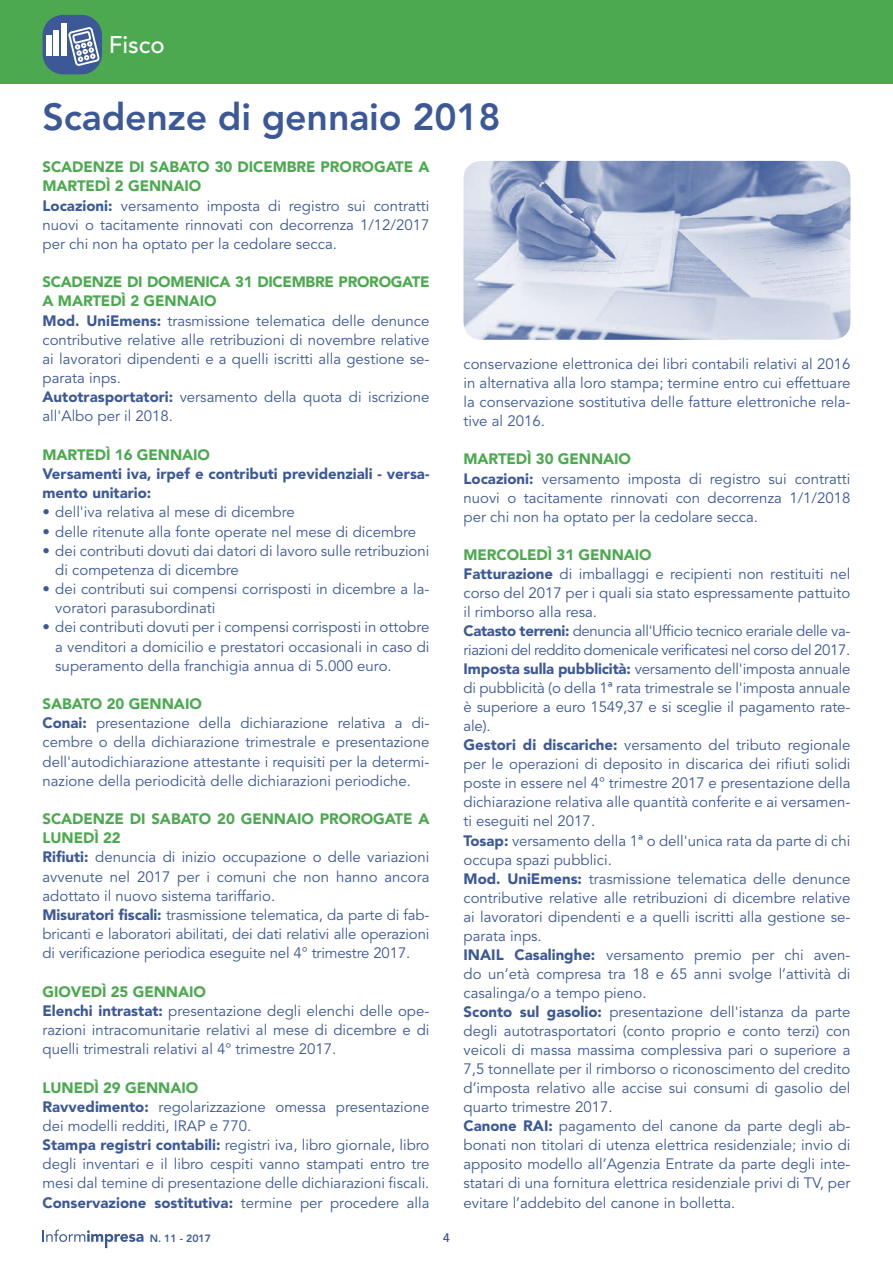
<style>
.page{position:relative;width:893px;height:1263px;background:#fff}
.page>*{position:absolute;margin:0;border:0;box-sizing:border-box;transform-origin:0 0}
.t1{font:800 37.5px "Avenir LT Std";letter-spacing:-.005em;color:#3c5896}
.t2{font:500 24px "Avenir LT Std";color:#fff}
.t3{font:15px/19px "Avenir LT Std";color:#3c5896}
.t4{font:900 15px/19.2px "Avenir LT Std";color:#3c5896}
.t5{font:900 15px "Avenir LT Std";letter-spacing:-.005em;color:#4ca950}
.t6{font:12px "Avenir LT Std";color:#3c5896}
.t7{font:800 10.5px "Avenir LT Std";color:#3c5896}
.s1{font-weight:900;color:#4ca950}
.s2{font-weight:900}
</style>
<div class="page">
<div style="left:0;top:0;width:893px;height:83px;background:#4ca950"></div>
<div style="left:43px;top:15px;width:59px;height:59px;background:#3c5896;border-radius:21px"></div>
<svg style="left:68px;top:27px;width:32px;height:38px"></svg>
<div style="left:46px;top:35px;width:6px;height:20px;background:#fff"></div>
<div style="left:53px;top:30px;width:6px;height:26px;background:#fff"></div>
<div style="left:61px;top:23px;width:6px;height:33px;background:#fff"></div>
<svg style="left:43px;top:1229px;width:101px;height:19px"></svg>
<img style="left:463px;top:161px;width:387px;height:179px">
<h2 class="t2" style="left:109px;top:31px;width:58px">Fisco</h2>
<h1 class="t1" style="left:43px;top:95px;width:460px">Scadenze di gennaio 2018</h1>
<p class="t3" style="left:43px;top:158px;width:388px"><span class="s1">SCADENZE DI SABATO 30 DICEMBRE PROROGATE A MARTEDÌ 2 GENNAIO<br></span><span class="s2">Locazioni:</span> versamento imposta di registro sui contratti nuovi o tacitamente rinnovati con decorrenza 1/12/2017 per chi non ha optato per la cedolare secca.</p>
<p class="t3" style="left:43px;top:273px;width:388px"><span class="s1">SCADENZE DI DOMENICA 31 DICEMBRE PROROGATE A MARTEDÌ 2 GENNAIO<br></span><span class="s2">Mod. UniEmens:</span> trasmissione telematica delle denunce contributive relative alle retribuzioni di novembre relative ai lavoratori dipendenti e a quelli iscritti alla gestione se&shy;parata inps.<br><span class="s2">Autotrasportatori:</span> versamento della quota di iscrizione all'Albo per il 2018.</p>
<p class="t5" style="left:43px;top:445px;width:169px">MARTEDÌ 16 GENNAIO</p>
<p class="t4" style="left:43px;top:464px;width:388px">Versamenti iva, irpef e contributi previdenziali - versa&shy;mento unitario:</p>
<p class="t3" style="left:43px;top:503px;width:254px">• dell'iva relativa al mese di dicembre</p>
<p class="t3" style="left:43px;top:522px;width:375px">• delle ritenute alla fonte operate nel mese di dicembre</p>
<p class="t3" style="left:55px;top:541px;width:376px;text-indent:-13px">• dei contributi dovuti dai datori di lavoro sulle retribuzioni di competenza di dicembre</p>
<p class="t3" style="left:55px;top:580px;width:376px;text-indent:-13px">• dei contributi sui compensi corrisposti in dicembre a la&shy;voratori parasubordinati</p>
<p class="t3" style="left:55px;top:618px;width:376px;text-align:justify;text-indent:-13px">• dei contributi dovuti per i compensi corrisposti in ottobre a venditori a domicilio e prestatori occasionali in caso di superamento della franchigia annua di 5.000 euro.</p>
<p class="t3" style="left:43px;top:695px;width:388px"><span class="s1">SABATO 20 GENNAIO<br></span><span class="s2">Conai:</span> presentazione della dichiarazione relativa a di&shy;cembre o della dichiarazione trimestrale e presentazione dell'autodichiarazione attestante i requisiti per la determi&shy;nazione della periodicità delle dichiarazioni periodiche.</p>
<p class="t3" style="left:43px;top:810px;width:388px"><span class="s1">SCADENZE DI SABATO 20 GENNAIO PROROGATE A LUNEDÌ 22<br></span><span class="s2">Rifiuti:</span> denuncia di inizio occupazione o delle variazioni avvenute nel 2017 per i comuni che non hanno ancora adottato il nuovo sistema tariffario.<br><span class="s2">Misuratori fiscali:</span> trasmissione telematica, da parte di fab&shy;bricanti e laboratori abilitati, dei dati relativi alle operazioni di verificazione periodica eseguite nel 4° trimestre 2017.</p>
<p class="t3" style="left:43px;top:982px;width:388px"><span class="s1">GIOVEDÌ 25 GENNAIO<br></span><span class="s2">Elenchi intrastat:</span> presentazione degli elenchi delle ope&shy;razioni intracomunitarie relativi al mese di dicembre e di quelli trimestrali relativi al 4° trimestre 2017.</p>
<p class="t3" style="left:43px;top:1078px;width:388px"><span class="s1">LUNEDÌ 29 GENNAIO<br></span><span class="s2">Ravvedimento:</span> regolarizzazione omessa presentazione dei modelli redditi, IRAP e 770.<br><span class="s2">Stampa registri contabili:</span> registri iva, libro giornale, libro degli inventari e il libro cespiti vanno stampati entro tre mesi dal temine di presentazione delle dichiarazioni fiscali.<br><span class="s2">Conservazione sostitutiva:</span> termine per procedere alla</p>
<p class="t7" style="left:150px;top:1232px;width:63px">N. 11 - 2017</p>
<p class="t6" style="left:443px;top:1231px;width:8px">4</p>
<p class="t3" style="left:463px;top:355px;width:388px;text-align:justify">conservazione elettronica dei libri contabili relativi al 2016 in alternativa alla loro stampa; termine entro cui effettuare la conservazione sostitutiva delle fatture elettroniche rela&shy;tive al 2016.</p>
<p class="t3" style="left:463px;top:450px;width:388px"><span class="s1">MARTEDÌ 30 GENNAIO<br></span><span class="s2">Locazioni:</span> versamento imposta di registro sui contratti nuovi o tacitamente rinnovati con decorrenza 1/1/2018 per chi non ha optato per la cedolare secca.</p>
<p class="t3" style="left:463px;top:545px;width:388px"><span class="s1">MERCOLEDÌ 31 GENNAIO<br></span><span class="s2">Fatturazione</span> di imballaggi e recipienti non restituiti nel corso del 2017 per i quali sia stato espressamente pattuito il rimborso alla resa.<br><span class="s2">Catasto terreni:</span> denuncia all'Ufficio tecnico erariale delle va&shy;riazioni del reddito domenicale verificatesi nel corso del 2017.<br><span class="s2">Imposta sulla pubblicità:</span> versamento dell'imposta annuale di pubblicità (o della 1ª rata trimestrale se l'imposta annuale è superiore a euro 1549,37 e si sceglie il pagamento rate&shy;ale).<br><span class="s2">Gestori di discariche:</span> versamento del tributo regionale per le operazioni di deposito in discarica dei rifiuti solidi poste in essere nel 4° trimestre 2017 e presentazione della dichiarazione relativa alle quantità conferite e ai versamen&shy;ti eseguiti nel 2017.<br><span class="s2">Tosap:</span> versamento della 1ª o dell'unica rata da parte di chi occupa spazi pubblici.<br><span class="s2">Mod. UniEmens:</span> trasmissione telematica delle denunce contributive relative alle retribuzioni di dicembre relative ai lavoratori dipendenti e a quelli iscritti alla gestione se&shy;parata inps.<br><span class="s2">INAIL Casalinghe:</span> versamento premio per chi aven&shy;do un’età compresa tra 18 e 65 anni svolge l’attività di casalinga/o a tempo pieno.<br><span class="s2">Sconto sul gasolio:</span> presentazione dell'istanza da parte degli autotrasportatori (conto proprio e conto terzi) con veicoli di massa massima complessiva pari o superiore a 7,5 tonnellate per il rimborso o riconoscimento del credito d’imposta relativo alle accise sui consumi di gasolio del quarto trimestre 2017.<br><span class="s2">Canone RAI:</span> pagamento del canone da parte degli ab&shy;bonati non titolari di utenza elettrica residenziale; invio di apposito modello all’Agenzia Entrate da parte degli inte&shy;statari di una fornitura elettrica residenziale privi di TV, per evitare l’addebito del canone in bolletta.</p>
</div>
